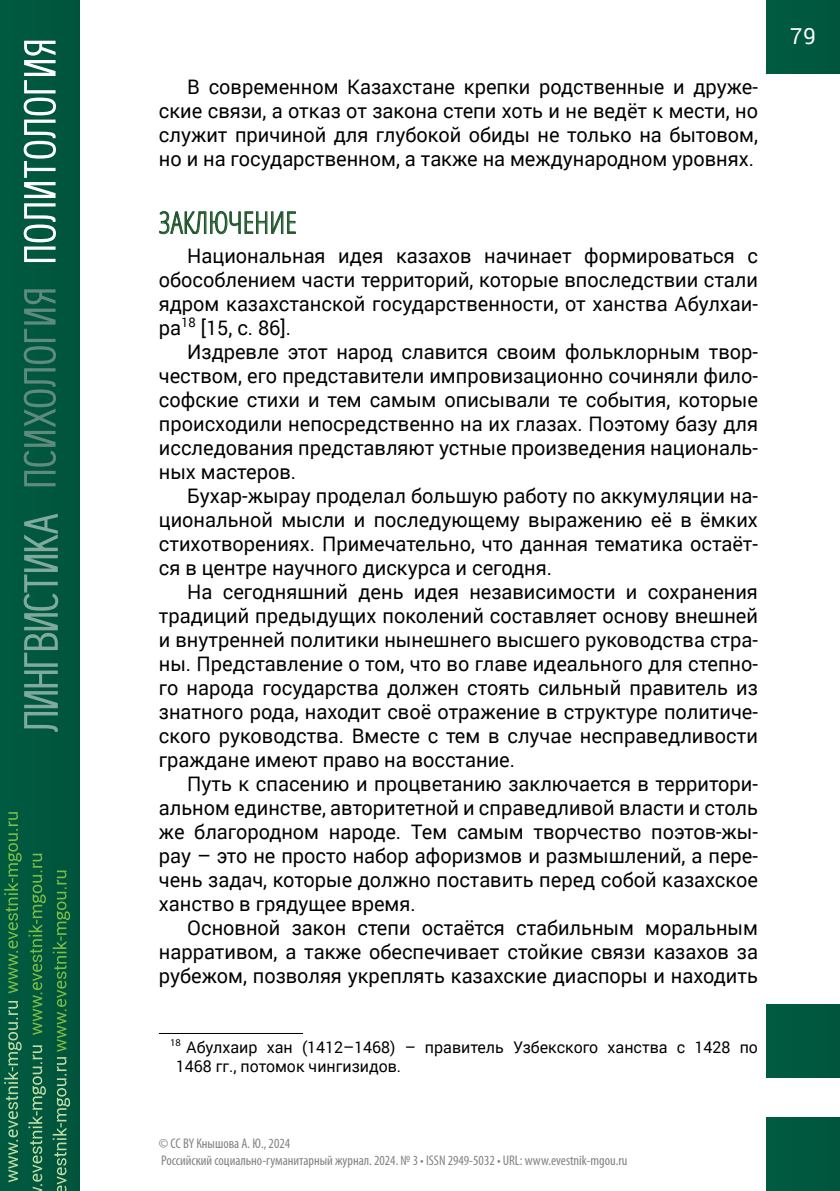
<style>
.page{position:relative;width:840px;height:1191px;background:#fff}
.page>*{position:absolute;margin:0;border:0;box-sizing:border-box;transform-origin:0 0}
.Подзаг_аннот__ключ_с{font:30px "Germano";color:#1e552a}
.t1{font:22px "Roberto Sans";color:#fff}
.Основной_текст{font:20px/24px "Roberto Sans";color:#000;text-align:justify}
.Сноска{font:16px/19.2px "Roberto Sans";color:#000}
.t2{font:condensed 14px/16.8px "Myriad Pro";color:#808285}
</style>
<div class="page">
<div style="left:0;top:0;width:79px;height:1191px;background:#00573d"></div>
<div style="left:766px;top:0;width:73px;height:74px;background:#00583f"></div>
<svg style="left:4px;top:1001px;width:18px;height:181px"></svg>
<svg style="left:4px;top:812px;width:18px;height:181px"></svg>
<svg style="left:28px;top:853px;width:18px;height:182px"></svg>
<svg style="left:53px;top:870px;width:17px;height:181px"></svg>
<svg style="left:28px;top:1045px;width:18px;height:146px"></svg>
<svg style="left:53px;top:1057px;width:17px;height:134px"></svg>
<svg style="left:24px;top:41px;width:32px;height:221px"></svg>
<svg style="left:24px;top:289px;width:32px;height:197px"></svg>
<div style="left:766px;top:1004px;width:73px;height:73px;background:#00583f"></div>
<div style="left:766px;top:1117px;width:73px;height:74px;background:#00583f"></div>
<svg style="left:24px;top:513px;width:34px;height:219px"></svg>
<svg style="left:159px;top:211px;width:137px;height:24px"></svg>
<hr style="left:159px;top:1033px;width:144px;height:1px;background:#000">
<p class="Основной_текст" style="left:159px;top:73px;width:600px;text-indent:28px">В современном Казахстане крепки родственные и друже&shy;ские связи, а отказ от закона степи хоть и не ведёт к мести, но служит причиной для глубокой обиды не только на бытовом, но и на государственном, а также на международном уровнях.</p>
<p class="Подзаг_аннот__ключ_с" style="left:159px;top:202px;width:139px">ЗАКЛЮЧЕНИЕ</p>
<p class="Основной_текст" style="left:159px;top:242px;width:600px;text-indent:28px">Национальная идея казахов начинает формироваться с обособлением части территорий, которые впоследствии стали ядром казахстанской государственности, от ханства Абулхаи&shy;ра<sup>18</sup> [15, c. 86].</p>
<p class="Основной_текст" style="left:159px;top:338px;width:600px;text-indent:28px">Издревле этот народ славится своим фольклорным твор&shy;чеством, его представители импровизационно сочиняли фило&shy;софские стихи и тем самым описывали те события, которые происходили непосредственно на их глазах. Поэтому базу для исследования представляют устные произведения националь&shy;ных мастеров.</p>
<p class="Основной_текст" style="left:159px;top:482px;width:600px;text-indent:28px">Бухар-жырау проделал большую работу по аккумуляции на&shy;циональной мысли и последующему выражению её в ёмких стихотворениях. Примечательно, что данная тематика остаёт&shy;ся в центре научного дискурса и сегодня.</p>
<p class="Основной_текст" style="left:159px;top:578px;width:600px;text-indent:28px">На сегодняшний день идея независимости и сохранения традиций предыдущих поколений составляет основу внешней и внутренней политики нынешнего высшего руководства стра&shy;ны. Представление о том, что во главе идеального для степно&shy;го народа государства должен стоять сильный правитель из знатного рода, находит своё отражение в структуре политиче&shy;ского руководства. Вместе с тем в случае несправедливости граждане имеют право на восстание.</p>
<p class="Основной_текст" style="left:159px;top:770px;width:600px;text-indent:28px">Путь к спасению и процветанию заключается в территори&shy;альном единстве, авторитетной и справедливой власти и столь же благородном народе. Тем самым творчество поэтов-жы&shy;рау – это не просто набор афоризмов и размышлений, а пере&shy;чень задач, которые должно поставить перед собой казахское ханство в грядущее время.</p>
<p class="Основной_текст" style="left:159px;top:914px;width:600px;text-indent:28px">Основной закон степи остаётся стабильным моральным нарративом, а также обеспечивает стойкие связи казахов за рубежом, позволяя укреплять казахские диаспоры и находить</p>
<p class="Сноска" style="left:176px;top:1036px;width:583px;text-indent:-6px"><sup>18</sup> Абулхаир хан (1412–1468) – правитель Узбекского ханства с 1428 по<br>1468 гг., потомок чингизидов.</p>
<p class="t2" style="left:159px;top:1134px;width:469px">© CC BY Кнышова А. Ю., 2024<br>Российский социально-гуманитарный журнал. 2024. № 3 • ISSN 2949-5032 • URL: www.evestnik-mgou.ru</p>
<p class="t1" style="left:789px;top:19px;width:27px">79</p>
</div>
